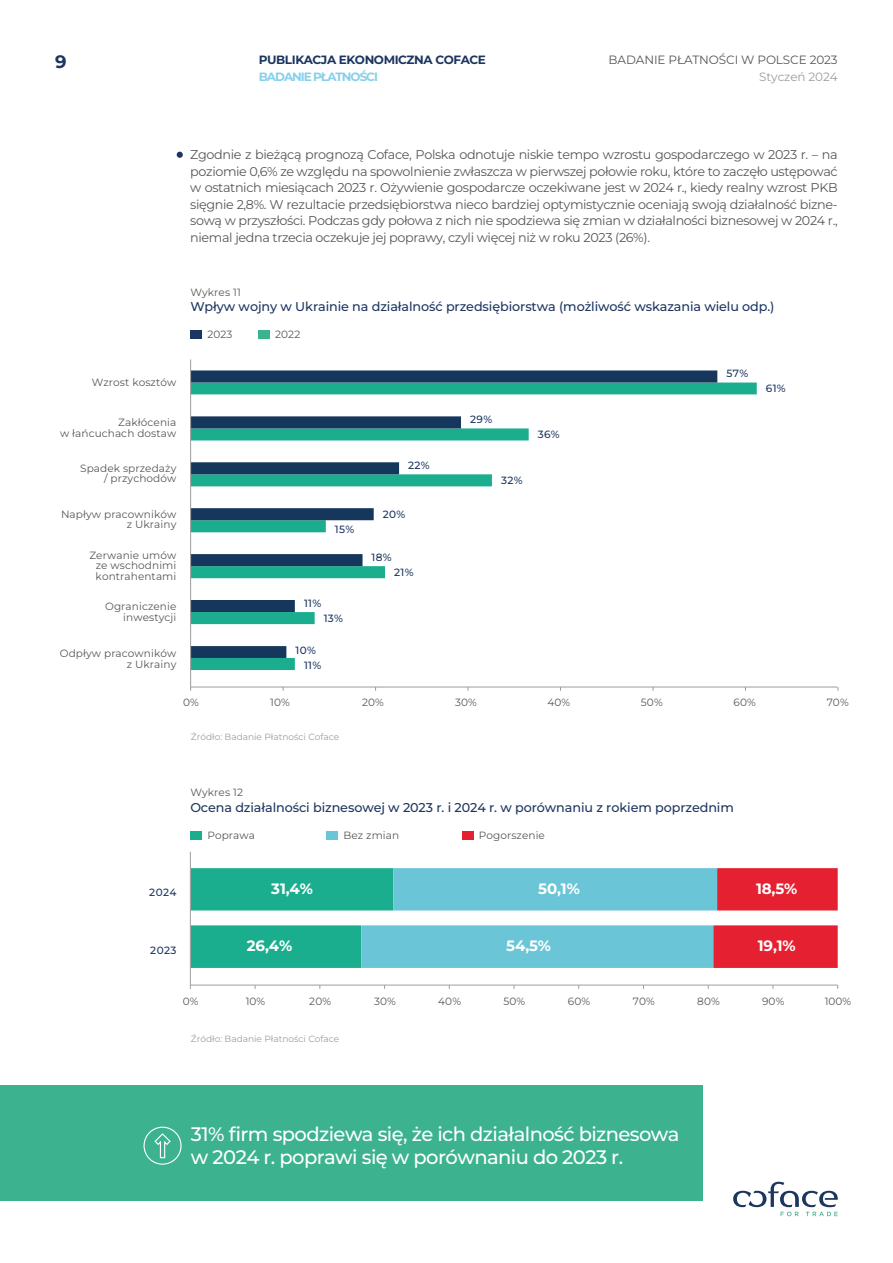
<style>
.page{position:relative;width:893px;height:1263px;background:#fff}
.page>*{position:absolute;margin:0;border:0;box-sizing:border-box;transform-origin:0 0}
.t1{font:500 19.5px/23.4px "Montserrat";letter-spacing:-.03em;color:#fff}
.t2{font:700 18px "Montserrat";color:#1d3661}
.t3{font:700 15px "Montserrat";letter-spacing:-.005em;color:#fff}
.t4{font:12.75px/16.5px "Montserrat";letter-spacing:-.03em;color:#575756;text-align:justify}
.t5{font:500 12.75px "Montserrat";letter-spacing:-.005em;color:#1d3661}
.t6{font:700 12px "Montserrat";letter-spacing:-.035em;color:#1d3661}
.t7{font:12px "Montserrat";letter-spacing:-.01em;color:#575756}
.t8{font:700 12px "Montserrat";letter-spacing:-.085em;color:#88d0ea}
.t9{font:12px "Montserrat";letter-spacing:-.01em;color:#9d9d9c}
.t10{font:10.5px/10.5px "Montserrat";letter-spacing:.01em;color:#575756;text-align:right}
.t11{font:500 10.5px "Montserrat";letter-spacing:.03em;color:#1d3661}
.t12{font:9px "Montserrat";color:#9d9d9c}
</style>
<div class="page">
<svg style="left:733px;top:1182px;width:105px;height:34px"></svg>
<div style="left:190px;top:330px;width:12px;height:9px;background:#1d3661"></div>
<div style="left:258px;top:330px;width:12px;height:9px;background:#3cb38e"></div>
<div style="left:190px;top:831px;width:12px;height:8px;background:#1bae8e"></div>
<div style="left:326px;top:831px;width:12px;height:8px;background:#6ac5d7"></div>
<div style="left:462px;top:831px;width:11px;height:8px;background:#e52030"></div>
<div style="left:0;top:1085px;width:703px;height:116px;background:#3cb38e"></div>
<svg style="left:191px;top:382px;width:566px;height:288px"></svg>
<svg style="left:191px;top:370px;width:526px;height:288px"></svg>
<hr style="left:190px;top:359px;width:1px;height:328px;background:#9d9d9c">
<hr style="left:191px;top:687px;width:646px;height:1px;background:#9d9d9c">
<hr style="left:190px;top:985px;width:648px;height:1px;background:#9d9d9c">
<svg style="left:191px;top:868px;width:647px;height:100px;background:#81adb0"></svg>
<hr style="left:190px;top:852px;width:1px;height:133px;background:#9d9d9c">
<div style="left:144px;top:1127px;width:38px;height:38px;border:1px solid #fff;border-radius:50%"></div>
<svg style="left:154px;top:1133px;width:17px;height:25px"></svg>
<svg style="left:177px;top:152px;width:6px;height:6px"></svg>
<h2 class="t2" style="left:55px;top:50px;width:13px">9</h2>
<p class="t6" style="left:259px;top:52px;width:229px">PUBLIKACJA EKONOMICZNA COFACE</p>
<p class="t7" style="left:609px;top:52px;width:231px">BADANIE PŁATNOŚCI W POLSCE 2023</p>
<p class="t9" style="left:759px;top:69px;width:80px">Styczeń 2024</p>
<p class="t8" style="left:259px;top:69px;width:121px">BADANIE PŁATNOŚCI</p>
<p class="t4" style="left:190px;top:146px;width:649px">Zgodnie z bieżącą prognozą Coface, Polska odnotuje niskie tempo wzrostu gospodarczego w 2023 r. – na poziomie 0,6% ze względu na spowolnienie zwłaszcza w pierwszej połowie roku, które to zaczęło ustępować w ostatnich miesiącach 2023 r. Ożywienie gospodarcze oczekiwane jest w 2024 r., kiedy realny wzrost PKB sięgnie 2,8%. W rezultacie przedsiębiorstwa nieco bardziej optymistycznie oceniają swoją działalność bizne&shy;sową w przyszłości. Podczas gdy połowa z nich nie spodziewa się zmian w działalności biznesowej w 2024 r., niemal jedna trzecia oczekuje jej poprawy, czyli więcej niż w roku 2023 (26%).</p>
<p class="t10" style="left:190px;top:286px;width:52px">Wykres 11</p>
<p class="t5" style="left:190px;top:298px;width:586px">Wpływ wojny w Ukrainie na działalność przedsiębiorstwa (możliwość wskazania wielu odp.)</p>
<p class="t10" style="left:207px;top:329px;width:27px">2023</p>
<p class="t10" style="left:275px;top:329px;width:27px">2022</p>
<p class="t10" style="left:92px;top:377px;width:86px">Wzrost kosztów</p>
<p class="t11" style="left:726px;top:366px;width:23px">57%</p>
<p class="t11" style="left:766px;top:381px;width:21px">61%</p>
<p class="t10" style="left:60px;top:417px;width:118px">Zakłócenia<br>w łańcuchach dostaw</p>
<p class="t11" style="left:470px;top:412px;width:24px">29%</p>
<p class="t11" style="left:538px;top:427px;width:23px">36%</p>
<p class="t10" style="left:80px;top:463px;width:98px">Spadek sprzedaży / przychodów</p>
<p class="t11" style="left:408px;top:458px;width:23px">22%</p>
<p class="t11" style="left:501px;top:473px;width:23px">32%</p>
<p class="t10" style="left:61px;top:509px;width:117px">Napływ pracowników z Ukrainy</p>
<p class="t11" style="left:335px;top:522px;width:21px">15%</p>
<p class="t11" style="left:383px;top:507px;width:24px">20%</p>
<p class="t10" style="left:96px;top:550px;width:82px;text-align:justify;text-indent:-6px">Zerwanie umów ze wschodnimi kontrahentami</p>
<p class="t11" style="left:372px;top:550px;width:22px">18%</p>
<p class="t11" style="left:394px;top:565px;width:21px">21%</p>
<p class="t10" style="left:105px;top:601px;width:73px">Ograniczenie inwestycji</p>
<p class="t11" style="left:304px;top:596px;width:19px">11%</p>
<p class="t11" style="left:324px;top:611px;width:21px">13%</p>
<p class="t10" style="left:60px;top:648px;width:118px">Odpływ pracowników z Ukrainy</p>
<p class="t11" style="left:296px;top:643px;width:22px">10%</p>
<p class="t11" style="left:304px;top:658px;width:19px">11%</p>
<p class="t10" style="left:183px;top:697px;width:17px">0%</p>
<p class="t10" style="left:270px;top:697px;width:21px">10%</p>
<p class="t10" style="left:362px;top:697px;width:23px">20%</p>
<p class="t10" style="left:455px;top:697px;width:23px">30%</p>
<p class="t10" style="left:547px;top:697px;width:24px">40%</p>
<p class="t10" style="left:641px;top:697px;width:23px">50%</p>
<p class="t10" style="left:734px;top:697px;width:24px">60%</p>
<p class="t10" style="left:827px;top:697px;width:24px">70%</p>
<p class="t12" style="left:191px;top:731px;width:150px">Źródło: Badanie Płatności Coface</p>
<p class="t10" style="left:190px;top:787px;width:54px">Wykres 12</p>
<p class="t5" style="left:190px;top:799px;width:545px">Ocena działalności biznesowej w 2023 r. i 2024 r. w porównaniu z rokiem poprzednim</p>
<p class="t10" style="left:207px;top:829px;width:49px">Poprawa</p>
<p class="t10" style="left:344px;top:829px;width:57px">Bez zmian</p>
<p class="t10" style="left:479px;top:830px;width:68px">Pogorszenie</p>
<p class="t11" style="left:149px;top:886px;width:29px">2024</p>
<p class="t3" style="left:271px;top:879px;width:43px">31,4%</p>
<p class="t3" style="left:538px;top:879px;width:43px">50,1%</p>
<p class="t11" style="left:150px;top:943px;width:28px">2023</p>
<p class="t3" style="left:247px;top:936px;width:47px">26,4%</p>
<p class="t3" style="left:506px;top:936px;width:46px">54,5%</p>
<p class="t3" style="left:756px;top:879px;width:43px">18,5%</p>
<p class="t3" style="left:758px;top:936px;width:39px">19,1%</p>
<p class="t10" style="left:183px;top:995px;width:17px">0%</p>
<p class="t10" style="left:246px;top:995px;width:21px">10%</p>
<p class="t10" style="left:309px;top:995px;width:23px">20%</p>
<p class="t10" style="left:374px;top:995px;width:23px">30%</p>
<p class="t10" style="left:438px;top:995px;width:24px">40%</p>
<p class="t10" style="left:503px;top:995px;width:23px">50%</p>
<p class="t10" style="left:568px;top:995px;width:24px">60%</p>
<p class="t10" style="left:633px;top:995px;width:24px">70%</p>
<p class="t10" style="left:697px;top:995px;width:24px">80%</p>
<p class="t10" style="left:762px;top:995px;width:24px">90%</p>
<p class="t10" style="left:825px;top:995px;width:28px">100%</p>
<p class="t12" style="left:191px;top:1033px;width:150px">Źródło: Badanie Płatności Coface</p>
<h1 class="t1" style="left:191px;top:1121px;width:490px">31% firm spodziewa się, że ich działalność biznesowa w 2024 r. poprawi się w porównaniu do 2023 r.</h1>
</div>
